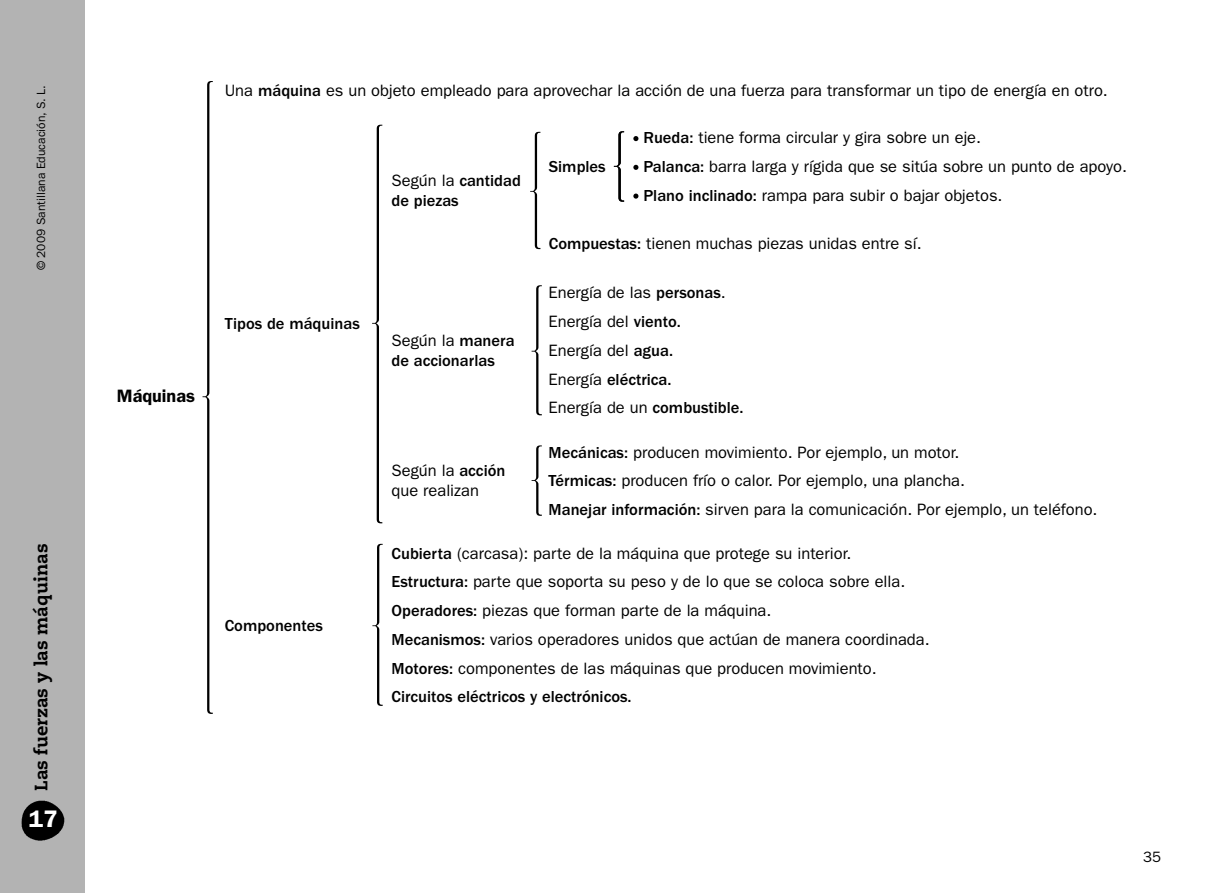
<style>
.page{position:relative;width:1212px;height:893px;background:#fff}
.page>*{position:absolute;margin:0;border:0;box-sizing:border-box;transform-origin:0 0}
.t1{font:600 24px "ITC Franklin Gothic Std";color:#fff}
.t2{font:800 18px "Caecilia LT Std";color:#000}
.t3{font:600 18px "ITC Franklin Gothic Std";color:#000}
.t4{font:16.5px/28.8px "ITC Franklin Gothic Std";color:#000}
.t5{font:500 16.5px/20.2px "ITC Franklin Gothic Std";color:#000}
.t6{font:15px "ITC Franklin Gothic Std";color:#000}
.t7{font:12px "ITC Franklin Gothic Std";color:#000}
.s1{font-weight:500}
.s2{font-weight:400}
</style>
<div class="page">
<div style="left:0;top:0;width:85px;height:893px;background:#b3b3b3"></div>
<img style="left:22px;top:800px;width:42px;height:40px">
<svg style="left:633px;top:136px;width:5px;height:5px"></svg>
<svg style="left:633px;top:165px;width:5px;height:5px"></svg>
<svg style="left:633px;top:194px;width:5px;height:5px"></svg>
<svg style="left:372px;top:544px;width:11px;height:162px"></svg>
<svg style="left:530px;top:132px;width:10px;height:117px"></svg>
<svg style="left:531px;top:285px;width:11px;height:130px"></svg>
<svg style="left:614px;top:131px;width:10px;height:71px"></svg>
<svg style="left:531px;top:445px;width:11px;height:71px"></svg>
<svg style="left:203px;top:81px;width:10px;height:633px"></svg>
<svg style="left:372px;top:125px;width:10px;height:398px"></svg>
<p class="t7" style="left:34px;top:270px;width:187px;rotate:-90deg">© 2009 Santillana Educación, S. L.</p>
<p class="t2" style="left:30px;top:791px;width:248px;rotate:-90deg">Las fuerzas y las máquinas</p>
<p class="t1" style="left:29px;top:804px;width:30px">17</p>
<p class="t3" style="left:117px;top:385px;width:80px">Máquinas</p>
<p class="t4" style="left:225px;top:76px;width:885px">Una <span class="s1">máquina</span> es un objeto empleado para aprovechar la acción de una fuerza para transformar un tipo de energía en otro.</p>
<p class="t5" style="left:225px;top:314px;width:137px">Tipos de máquinas</p>
<p class="t5" style="left:225px;top:615px;width:100px">Componentes</p>
<p class="t5" style="left:391px;top:171px;width:131px"><span class="s2">Según la</span> cantidad de piezas</p>
<p class="t5" style="left:391px;top:330px;width:125px"><span class="s2">Según la</span> manera de accionarlas</p>
<p class="t4" style="left:391px;top:461px;width:115px;line-height:20.2px">Según la <span class="s1">acción </span>que realizan</p>
<p class="t5" style="left:549px;top:157px;width:58px">Simples</p>
<p class="t4" style="left:643px;top:124px;width:485px"><span class="s1">Rueda:</span> tiene forma circular y gira sobre un eje.<br><span class="s1">Palanca:</span> barra larga y rígida que se sitúa sobre un punto de apoyo.<br><span class="s1">Plano inclinado:</span> rampa para subir o bajar objetos.</p>
<p class="t4" style="left:549px;top:230px;width:374px"><span class="s1">Compuestas:</span> tienen muchas piezas unidas entre sí.</p>
<p class="t4" style="left:549px;top:279px;width:196px">Energía de las <span class="s1">personas</span>.<br>Energía del <span class="s1">viento.<br></span>Energía del <span class="s1">agua.<br></span>Energía <span class="s1">eléctrica.<br></span>Energía de un <span class="s1">combustible.</span></p>
<p class="t4" style="left:549px;top:438px;width:550px"><span class="s1">Mecánicas:</span> producen movimiento. Por ejemplo, un motor.<br><span class="s1">Térmicas:</span> producen frío o calor. Por ejemplo, una plancha.<br><span class="s1">Manejar información:</span> sirven para la comunicación. Por ejemplo, un teléfono.</p>
<p class="t4" style="left:391px;top:539px;width:540px"><span class="s1">Cubierta</span> (carcasa): parte de la máquina que protege su interior.<br><span class="s1">Estructura:</span> parte que soporta su peso y de lo que se coloca sobre ella.<br><span class="s1">Operadores:</span> piezas que forman parte de la máquina.<br><span class="s1">Mecanismos:</span> varios operadores unidos que actúan de manera coordinada.<br><span class="s1">Motores:</span> componentes de las máquinas que producen movimiento.<br><span class="s1">Circuitos eléctricos y electrónicos.</span></p>
<p class="t6" style="left:1143px;top:848px;width:19px">35</p>
</div>
